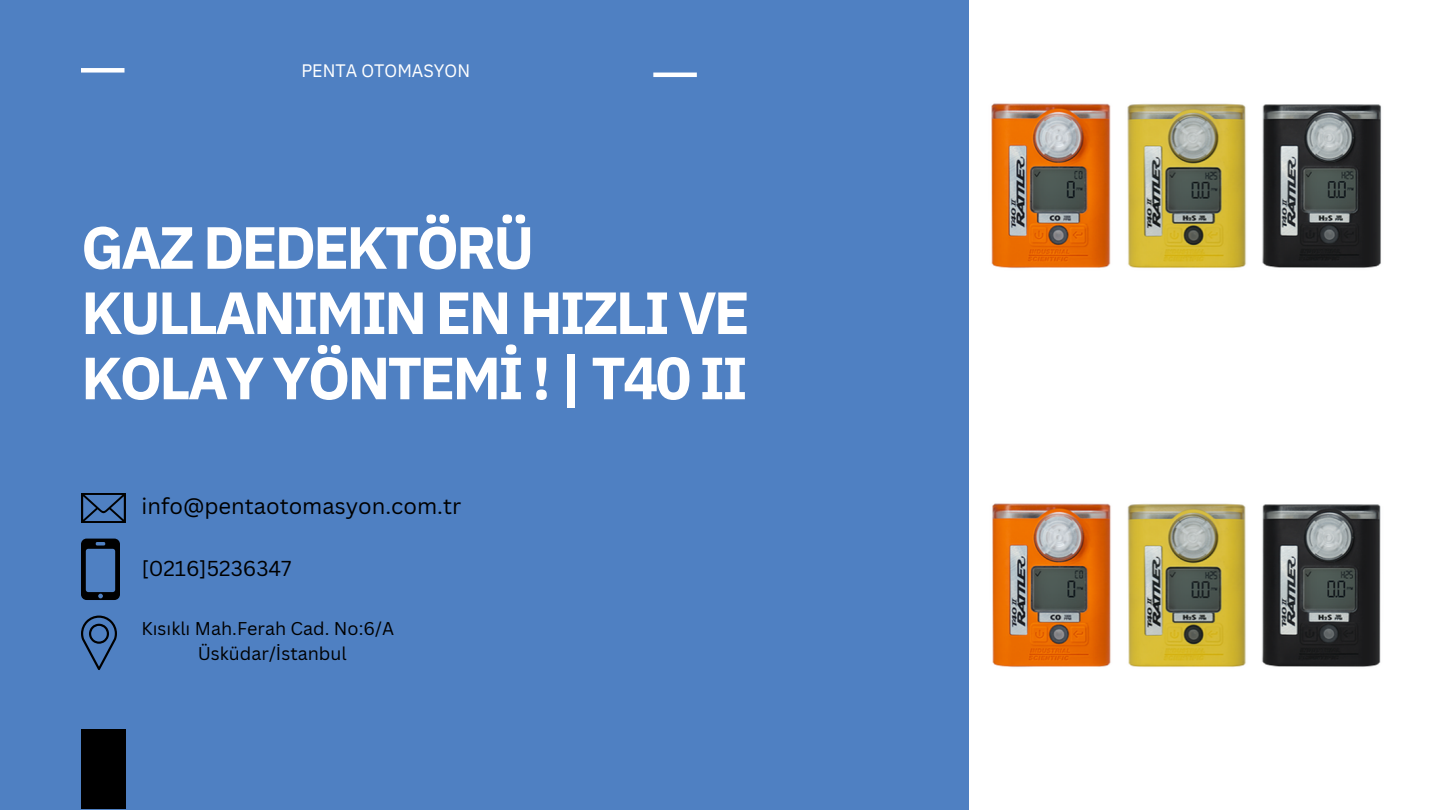
<style>
.page{position:relative;width:1440px;height:810px;background:#4f80c2}
.page>*{position:absolute;margin:0;border:0;box-sizing:border-box;transform-origin:0 0}
.t1{font:700 59.5px/65.2px "IBM Plex Sans";letter-spacing:-.05em;color:#fff}
.t2{font:22px "Canva Sans";color:#000}
.t3{font:21px "Canva Sans";color:#000}
.t4{font:18px/24.8px "Canva Sans";color:#000;text-align:center}
.t5{font:18px "IBM Plex Sans";color:#fff}
</style>
<div class="page">
<div style="left:81px;top:68px;width:44px;height:5px;background:#fff"></div>
<div style="left:81px;top:729px;width:44px;height:80px;background:#000"></div>
<img style="left:81px;top:493px;width:44px;height:30px">
<svg style="left:81px;top:539px;width:39px;height:61px"></svg>
<svg style="left:81px;top:616px;width:36px;height:54px"></svg>
<hr style="left:653px;top:73px;width:44px;height:4px;background:#fff">
<img style="left:970px;top:0;width:470px;height:373px">
<img style="left:970px;top:373px;width:470px;height:437px">
<p class="t5" style="left:301px;top:59px;width:170px">PENTA OTOMASYON</p>
<p class="t1" style="left:81px;top:214px;width:670px">GAZ DEDEKTÖRÜ<br>KULLANIMIN EN HIZLI VE<br>KOLAY YÖNTEMİ ! | T40 II</p>
<p class="t2" style="left:141px;top:491px;width:321px">info@pentaotomasyon.com.tr</p>
<p class="t3" style="left:141px;top:554px;width:152px">[0216]5236347</p>
<p class="t4" style="left:141px;top:616px;width:254px">Kısıklı Mah.Ferah Cad. No:6/A<br>Üsküdar/İstanbul</p>
</div>
